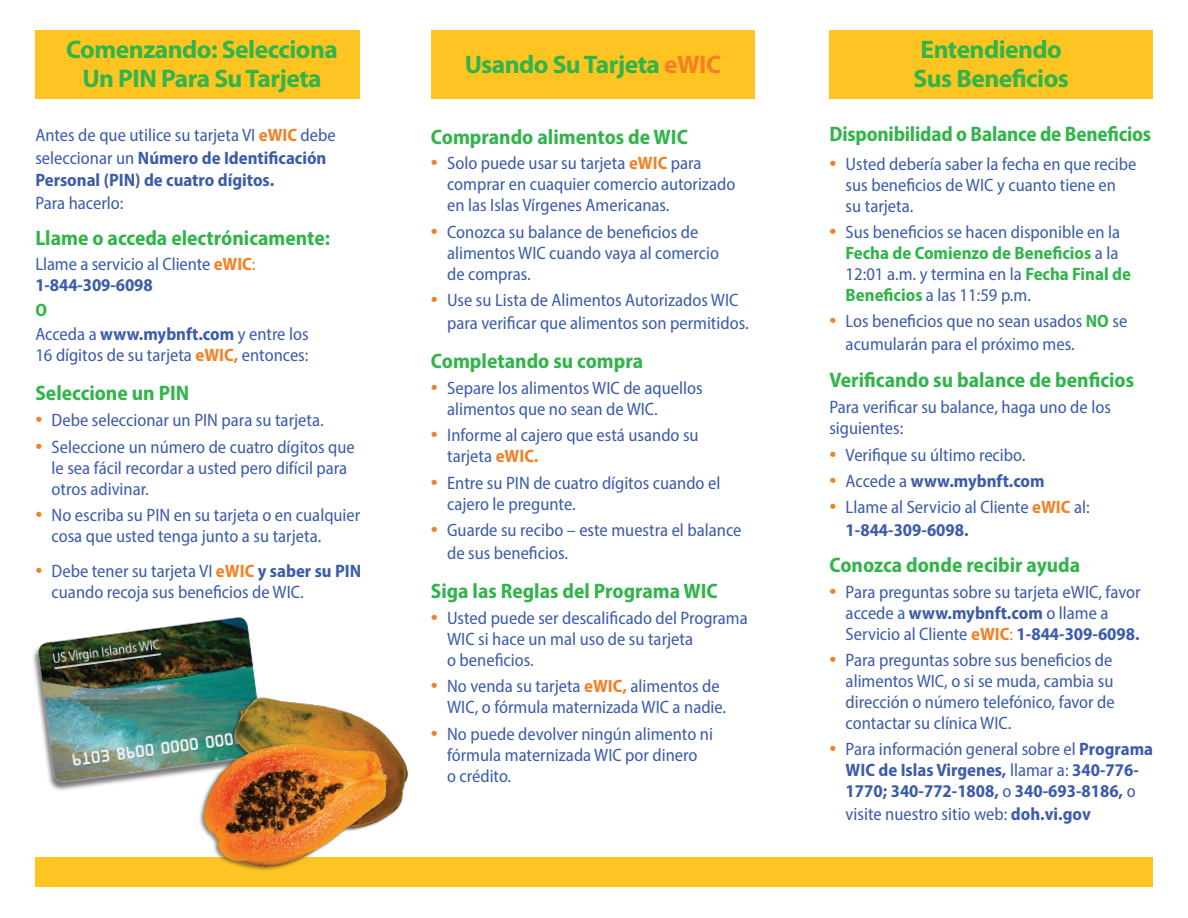
<style>
.page{position:relative;width:1188px;height:918px;background:#fff}
.page>*{position:absolute;margin:0;border:0;box-sizing:border-box;transform-origin:0 0}
._20_Bold{font:700 25.5px/28.5px "Myriad Pro";letter-spacing:-.02em;color:#31b44a;text-align:center}
._20_Bold-2{font:700 semi-condensed 21px "Myriad Pro";color:#31b44a}
._16_Bold{font:700 semi-condensed 21px "Myriad Pro";color:#31b44a}
._16_Bold-2{font:semi-condensed 18px/21px "Myriad Pro";color:#3c5caa}
.t1{font:700 semi-condensed 18px/21.5px "Myriad Pro";color:#3c5caa}
.t2{font:700 semi-condensed 18px "Myriad Pro";color:#31b44a}
.s1{font-weight:700;color:#f48026}
.s2{font-weight:700}
.s3{color:#f48026}
.s4{font-size:25.5px;color:#f48026}
.s5{font-weight:700;color:#31b44a}
.s6{font-weight:400;font-size:25.5px;color:#f48026}
.s7{font-weight:400}
</style>
<div class="page">
<div style="left:35px;top:31px;width:324px;height:68px;background:#fec422"></div>
<div style="left:431px;top:31px;width:324px;height:68px;background:#fec422"></div>
<div style="left:829px;top:31px;width:324px;height:68px;background:#fec422"></div>
<img style="left:33px;top:616px;width:224px;height:175px">
<div style="left:35px;top:857px;width:1118px;height:29px;background:#fec422"></div>
<img style="left:183px;top:690px;width:225px;height:181px">
<p class="_20_Bold" style="left:66px;top:35px;width:273px">Comenzando: Selecciona<br>Un PIN Para Su Tarjeta</p>
<p class="_16_Bold-2" style="left:35px;top:124px;width:302px;line-height:22.5px">Antes de que utilice su tarjeta VI <span class="s1">eWIC</span> debe seleccionar un <span class="s2">Número de Identificación Personal (PIN) de cuatro dígitos.<br></span>Para hacerlo:</p>
<p class="_20_Bold-2" style="left:35px;top:224px;width:296px">Llame o acceda electrónicamente:</p>
<p class="_16_Bold-2" style="left:35px;top:254px;width:221px">Llame a servicio al Cliente <span class="s1">eWIC</span><span class="s3">:<br></span><span class="s2">1-844-309-6098</span></p>
<p class="t2" style="left:35px;top:298px;width:13px">O</p>
<p class="_16_Bold-2" style="left:35px;top:323px;width:275px">Acceda a <span class="s2">www.mybnft.com</span> y entre los<br>16 dígitos de su tarjeta <span class="s1">eWIC,</span> entonces:</p>
<p class="_16_Bold" style="left:35px;top:380px;width:155px">Seleccione un PIN</p>
<p class="_16_Bold-2" style="left:35px;top:409px;width:290px"><span class="s4">•</span> Debe seleccionar un PIN para su tarjeta.</p>
<p class="_16_Bold-2" style="left:52px;top:436px;width:305px;text-indent:-16px"><span class="s4">•</span> Seleccione un número de cuatro dígitos que le sea fácil recordar a usted pero difícil para otros adivinar.</p>
<p class="_16_Bold-2" style="left:52px;top:504px;width:310px;text-indent:-16px"><span class="s4">•</span> No escriba su PIN en su tarjeta o en cualquier cosa que usted tenga junto a su tarjeta.</p>
<p class="_16_Bold-2" style="left:52px;top:560px;width:311px;text-indent:-16px"><span class="s4">•</span> Debe tener su tarjeta VI <span class="s1">eWIC</span> <span class="s2">y saber su PIN </span>cuando recoja sus beneficios de WIC.</p>
<p class="_20_Bold" style="left:465px;top:49px;width:258px">Usando Su Tarjeta <span class="s3">eWIC</span></p>
<p class="_20_Bold-2" style="left:431px;top:123px;width:258px">Comprando alimentos de WIC</p>
<p class="_16_Bold-2" style="left:447px;top:152px;width:290px;text-indent:-16px"><span class="s4">•</span> Solo puede usar su tarjeta <span class="s1">eWIC</span> para comprar en cuaquier comercio autorizado en las Islas Vírgenes Americanas.</p>
<p class="_16_Bold-2" style="left:447px;top:221px;width:273px;text-indent:-16px"><span class="s4">•</span> Conozca su balance de beneficios de alimentos WIC cuando vaya al comercio de compras.</p>
<p class="_16_Bold-2" style="left:447px;top:289px;width:303px;line-height:22.5px;text-indent:-16px"><span class="s4">•</span> Use su Lista de Alimentos Autorizados WIC para verificar que alimentos son permitidos.</p>
<p class="_16_Bold" style="left:431px;top:348px;width:214px">Completando su compra</p>
<p class="_16_Bold-2" style="left:447px;top:377px;width:257px;text-indent:-16px"><span class="s4">•</span> Separe los alimentos WIC de aquellos alimentos que no sean de WIC.</p>
<p class="_16_Bold-2" style="left:447px;top:424px;width:253px;text-indent:-16px"><span class="s4">•</span> Informe al cajero que está usando su tarjeta <span class="s1">eWIC.</span></p>
<p class="_16_Bold-2" style="left:447px;top:472px;width:275px;text-indent:-16px"><span class="s4">•</span> Entre su PIN de cuatro dígitos cuando el cajero le pregunte.</p>
<p class="_16_Bold-2" style="left:447px;top:519px;width:296px;line-height:22.5px;text-indent:-16px"><span class="s4">•</span> Guarde su recibo – este muestra el balance de sus beneficios.</p>
<p class="_16_Bold" style="left:431px;top:577px;width:288px">Siga las Reglas del Programa WIC</p>
<p class="_16_Bold-2" style="left:447px;top:607px;width:302px;text-indent:-16px"><span class="s4">•</span> Usted puede ser descalificado del Programa<br>WIC si hace un mal uso de su tarjeta<br>o beneficios.</p>
<p class="_16_Bold-2" style="left:447px;top:675px;width:281px;text-indent:-16px"><span class="s4">•</span> No venda su tarjeta <span class="s1">eWIC,</span> alimentos de<br>WIC, o fórmula maternizada WIC a nadie.</p>
<p class="_16_Bold-2" style="left:447px;top:723px;width:267px;text-indent:-16px"><span class="s4">•</span> No puede devolver ningún alimento ni fórmula maternizada WIC por dinero<br>o crédito.</p>
<p class="_20_Bold" style="left:914px;top:35px;width:157px;text-align:left">Entendiendo<br>Sus Beneficios</p>
<p class="_20_Bold-2" style="left:829px;top:120px;width:323px">Disponibilidad o Balance de Beneficios</p>
<p class="_16_Bold-2" style="left:846px;top:153px;width:292px;text-indent:-16px"><span class="s4">•</span> Usted debería saber la fecha en que recibe sus beneficios de WIC y cuanto tiene en<br>su tarjeta.</p>
<p class="_16_Bold-2" style="left:846px;top:221px;width:287px;text-indent:-16px"><span class="s4">•</span> Sus beneficios se hacen disponible en la <span class="s5">Fecha de Comienzo de Beneficios</span> a la 12:01 a.m. y termina en la <span class="s5">Fecha Final de Beneficios</span> a las 11:59 p.m.</p>
<p class="_16_Bold-2" style="left:846px;top:310px;width:283px;line-height:22.5px;text-indent:-16px"><span class="s4">•</span> Los beneficios que no sean usados <span class="s5">NO</span> se acumularán para el próximo mes.</p>
<p class="_20_Bold-2" style="left:829px;top:367px;width:306px">Verificando su balance de benficios</p>
<p class="_16_Bold-2" style="left:829px;top:396px;width:283px">Para verificar su balance, haga uno de los siguientes:</p>
<p class="_16_Bold-2" style="left:829px;top:444px;width:197px"><span class="s4">•</span> Verifique su último recibo.</p>
<p class="t1" style="left:829px;top:470px;width:217px"><span class="s6">•</span> <span class="s7">Accede a</span> www.mybnft.com</p>
<p class="_16_Bold-2" style="left:846px;top:496px;width:246px;line-height:22.5px;text-indent:-16px"><span class="s4">•</span> Llame al Servicio al Cliente <span class="s1">eWIC</span> al:<br><span class="s2">1-844-309-6098.</span></p>
<p class="_20_Bold-2" style="left:829px;top:551px;width:252px">Conozca donde recibir ayuda</p>
<p class="_16_Bold-2" style="left:846px;top:581px;width:296px;text-indent:-16px"><span class="s4">•</span> Para preguntas sobre su tarjeta eWIC, favor accede a <span class="s2">www.mybnft.com</span> o llame a<br>Servicio al Cliente <span class="s1">eWIC</span><span class="s3">:</span> <span class="s2">1-844-309-6098.</span></p>
<p class="_16_Bold-2" style="left:846px;top:649px;width:271px;text-indent:-16px"><span class="s4">•</span> Para preguntas sobre sus beneficios de alimentos WIC, o si se muda, cambia su dirección o número telefónico, favor de contactar su clínica WIC.</p>
<p class="t1" style="left:846px;top:738px;width:309px;text-indent:-16px"><span class="s6">•</span> <span class="s7">Para información general sobre el</span> Programa WIC de Islas Virgenes, <span class="s7">llamar a:</span> 340-776- 1770; 340-772-1808, <span class="s7">o</span> 340-693-8186, <span class="s7">o visite nuestro sitio web:</span> doh.vi.gov</p>
</div>
